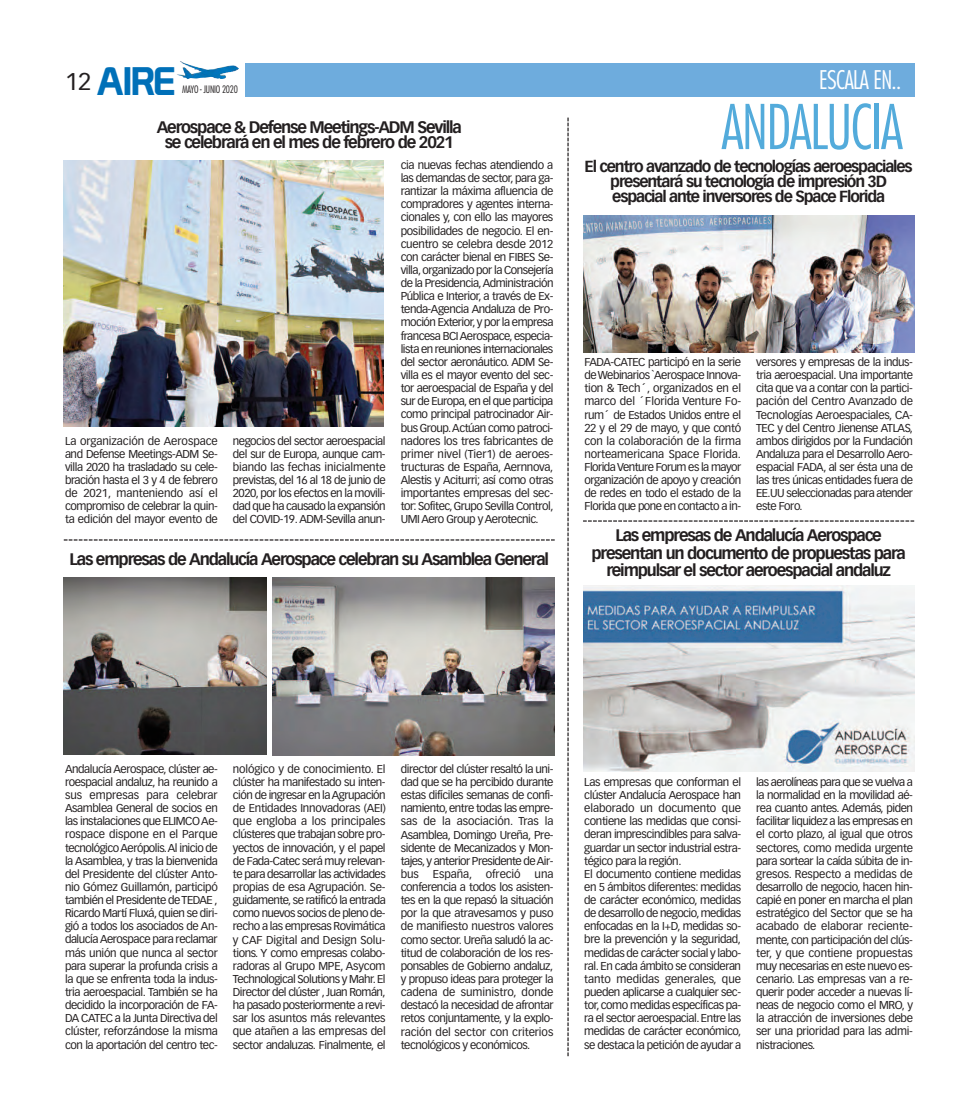
<style>
.page{position:relative;width:978px;height:1120px;background:#fff}
.page>*{position:absolute;margin:0;border:0;box-sizing:border-box;transform-origin:0 0}
.t1{font:300 condensed 60px "Futura";letter-spacing:-.025em;color:#53abdb}
.t2{font:38.88px "Prototype";color:#0070b8}
.t3{font:300 condensed 25px "Futura";letter-spacing:-.025em;color:#fff}
.t4{font:23.75px "Vectora LH";color:#231f20}
.t5{font:700 16.25px/17.5px "Vectora LH";letter-spacing:-.07em;color:#231f20;text-align:center}
.t6{font:700 15.62px/15px "Vectora LH";letter-spacing:-.07em;color:#231f20;text-align:center}
.t7{font:11.25px/13.1px "Vectora LH";letter-spacing:-.04em;color:#231f20;text-align:justify}
.t8{font:300 condensed 10px "Futura";letter-spacing:-.025em;color:#231f20}
.s1{font-family:"Lucida Grande"}
</style>
<div class="page">
<div style="left:245px;top:64px;width:669px;height:33px;background:#6eacdd"></div>
<img style="left:177px;top:61px;width:62px;height:18px">
<svg style="left:567px;top:118px;width:2px;height:938px;background:#979595"></svg>
<svg style="left:64px;top:539px;width:491px;height:1px"></svg>
<svg style="left:583px;top:520px;width:331px;height:2px"></svg>
<img style="left:583px;top:585px;width:331px;height:186px">
<img style="left:64px;top:160px;width:319px;height:266px">
<img style="left:64px;top:578px;width:203px;height:177px">
<img style="left:583px;top:216px;width:331px;height:136px">
<img style="left:273px;top:578px;width:282px;height:177px">
<p class="t2" style="left:96px;top:58px;width:81px">AIRE</p>
<p class="t3" style="left:819px;top:69px;width:84px">ESCALA EN..</p>
<p class="t4" style="left:65px;top:71px;width:28px">12</p>
<p class="t8" style="left:182px;top:85px;width:57px">MAYO - JUNIO 2020</p>
<p class="t5" style="left:157px;top:119px;width:307px;line-height:15px">Aerospace &amp; Defense Meetings-ADM Sevilla se celebrará en el mes de febrero de 2021</p>
<p class="t7" style="left:65px;top:435px;width:154px">La organización de Aerospace and Defense Meetings-ADM Se&shy;villa 2020 ha trasladado su cele&shy;bración hasta el 3 y 4 de febrero de 2021, manteniendo así el compromiso de celebrar la quin&shy;ta edición del mayor evento de</p>
<p class="t7" style="left:233px;top:435px;width:154px">negocios del sector aeroespacial del sur de Europa, aunque cam&shy;biando las fechas inicialmente previstas, del 16 al 18 de junio de 2020, por los efectos en la movili&shy;dad que ha causado la expansión del COVID-19. ADM-Sevilla anun-</p>
<p class="t7" style="left:401px;top:159px;width:154px">cia nuevas fechas atendiendo a las demandas de sector, para ga&shy;rantizar la máxima afluencia de compradores y agentes interna&shy;cionales y, con ello las mayores posibilidades de negocio. El en&shy;cuentro se celebra desde 2012 con carácter bienal en FIBES Se&shy;villa, organizado por la Consejería de la Presidencia, Administración Pública e Interior, a través de Ex&shy;tenda-Agencia Andaluza de Pro&shy;moción Exterior, y por la empresa francesa BCI Aerospace, especia&shy;lista en reuniones internacionales del sector aeronáutico. ADM Se&shy;villa es el mayor evento del sec&shy;tor aeroespacial de España y del sur de Europa, en el que participa como principal patrocinador Air&shy;bus Group. Actúan como patroci&shy;nadores los tres fabricantes de primer nivel (Tier1) de aeroes&shy;tructuras de España, Aernnova, Alestis y Aciturri; así como otras importantes empresas del sec&shy;tor: Sofitec, Grupo Sevilla Control, UMI Aero Group y Aerotecnic.</p>
<p class="t5" style="left:70px;top:550px;width:481px">Las empresas de Andalucía Aerospace celebran su Asamblea General</p>
<p class="t1" style="left:721px;top:101px;width:183px">ANDALUCIA</p>
<p class="t6" style="left:585px;top:159px;width:330px">El centro avanzado de tecnologías aeroespaciales presentará su tecnología de impresión 3D espacial ante inversores de Space Florida</p>
<p class="t7" style="left:584px;top:356px;width:158px">FADA-CATEC participó en la serie de Webinarios `Aerospace Innova&shy;tion &amp; Tech<span class="s1">´</span>, organizados en el marco del <span class="s1">´</span>Florida Venture Fo&shy;rum<span class="s1">´</span> de Estados Unidos entre el 22 y el 29 de mayo, y que contó con la colaboración de la firma norteamericana Space Florida.<br>Florida Venture Forum es la mayor organización de apoyo y creación de redes en todo el estado de la Florida que pone en contacto a in-</p>
<p class="t7" style="left:756px;top:356px;width:158px">versores y empresas de la indus&shy;tria aeroespacial. Una importante cita que va a contar con la partici&shy;pación del Centro Avanzado de Tecnologías Aeroespaciales, CA-TEC y del Centro Jienense ATLAS, ambos dirigidos por la Fundación Andaluza para el Desarrollo Aero&shy;espacial FADA, al ser ésta una de las tres únicas entidades fuera de EE.UU seleccionadas para atender este Foro.</p>
<p class="t5" style="left:591px;top:526px;width:316px">Las empresas de Andalucía Aerospace presentan un documento de propuestas para reimpulsar el sector aeroespacial andaluz</p>
<p class="t7" style="left:65px;top:763px;width:154px">Andalucía Aerospace, clúster ae&shy;roespacial andaluz, ha reunido a sus empresas para celebrar Asamblea General de socios en las instalaciones que ELIMCO Ae&shy;rospace dispone en el Parque tecnológico Aerópolis. Al inicio de la Asamblea, y tras la bienvenida del Presidente del clúster Anto&shy;nio Gómez Guillamón, participó también el Presidente de TEDAE , Ricardo Martí Fluxá, quien se diri&shy;gió a todos los asociados de An&shy;dalucía Aerospace para reclamar más unión que nunca al sector para superar la profunda crisis a la que se enfrenta toda la indus&shy;tria aeroespacial. También se ha decidido la incorporación de FA-DA CATEC a la Junta Directiva del clúster, reforzándose la misma con la aportación del centro tec-</p>
<p class="t7" style="left:233px;top:763px;width:154px">nológico y de conocimiento. El clúster ha manifestado su inten&shy;ción de ingresar en la Agrupación de Entidades Innovadoras (AEI) que engloba a los principales clústeres que trabajan sobre pro&shy;yectos de innovación, y el papel de Fada-Catec será muy relevan&shy;te para desarrollar las actividades propias de esa Agrupación. Se&shy;guidamente, se ratificó la entrada como nuevos socios de pleno de&shy;recho a las empresas Rovimática y CAF Digital and Design Solu&shy;tions. Y como empresas colabo&shy;radoras al Grupo MPE, Asycom Technological Solutions y Mahr. El Director del clúster , Juan Román, ha pasado posteriormente a revi&shy;sar los asuntos más relevantes que atañen a las empresas del sector andaluzas. Finalmente, el</p>
<p class="t7" style="left:401px;top:763px;width:154px">director del clúster resaltó la uni&shy;dad que se ha percibido durante estas difíciles semanas de confi&shy;namiento, entre todas las empre&shy;sas de la asociación. Tras la Asamblea, Domingo Ureña, Pre&shy;sidente de Mecanizados y Mon&shy;tajes, y anterior Presidente de Air&shy;bus España, ofreció una conferencia a todos los asisten&shy;tes en la que repasó la situación por la que atravesamos y puso de manifiesto nuestros valores como sector. Ureña saludó la ac&shy;titud de colaboración de los res&shy;ponsables de Gobierno andaluz, y propuso ideas para proteger la cadena de suministro, donde destacó la necesidad de afrontar retos conjuntamente, y la explo&shy;ración del sector con criterios tecnológicos y económicos.</p>
<p class="t7" style="left:584px;top:776px;width:158px;text-align:left">Las empresas que conforman el clúster Andalucía Aerospace han elaborado un documento que contiene las medidas que consi&shy;deran imprescindibles para salva&shy;guardar un sector industrial estra&shy;tégico para la región.<br>El documento contiene medidas en 5 ámbitos diferentes: medidas de carácter económico, medidas de desarrollo de negocio, medidas enfocadas en la I+D, medidas so&shy;bre la prevención y la seguridad, medidas de carácter social y labo&shy;ral. En cada ámbito se consideran tanto medidas generales, que pueden aplicarse a cualquier sec&shy;tor, como medidas específicas pa&shy;ra el sector aeroespacial. Entre las medidas de carácter económico, se destaca la petición de ayudar a</p>
<p class="t7" style="left:756px;top:776px;width:158px">las aerolíneas para que se vuelva a la normalidad en la movilidad aé&shy;rea cuanto antes. Además, piden facilitar liquidez a las empresas en el corto plazo, al igual que otros sectores, como medida urgente para sortear la caída súbita de in&shy;gresos. Respecto a medidas de desarrollo de negocio, hacen hin&shy;capié en poner en marcha el plan estratégico del Sector que se ha acabado de elaborar reciente&shy;mente, con participación del clús&shy;ter, y que contiene propuestas muy necesarias en este nuevo es&shy;cenario. Las empresas van a re&shy;querir poder acceder a nuevas lí&shy;neas de negocio como el MRO, y la atracción de inversiones debe ser una prioridad para las admi&shy;nistraciones.</p>
</div>
